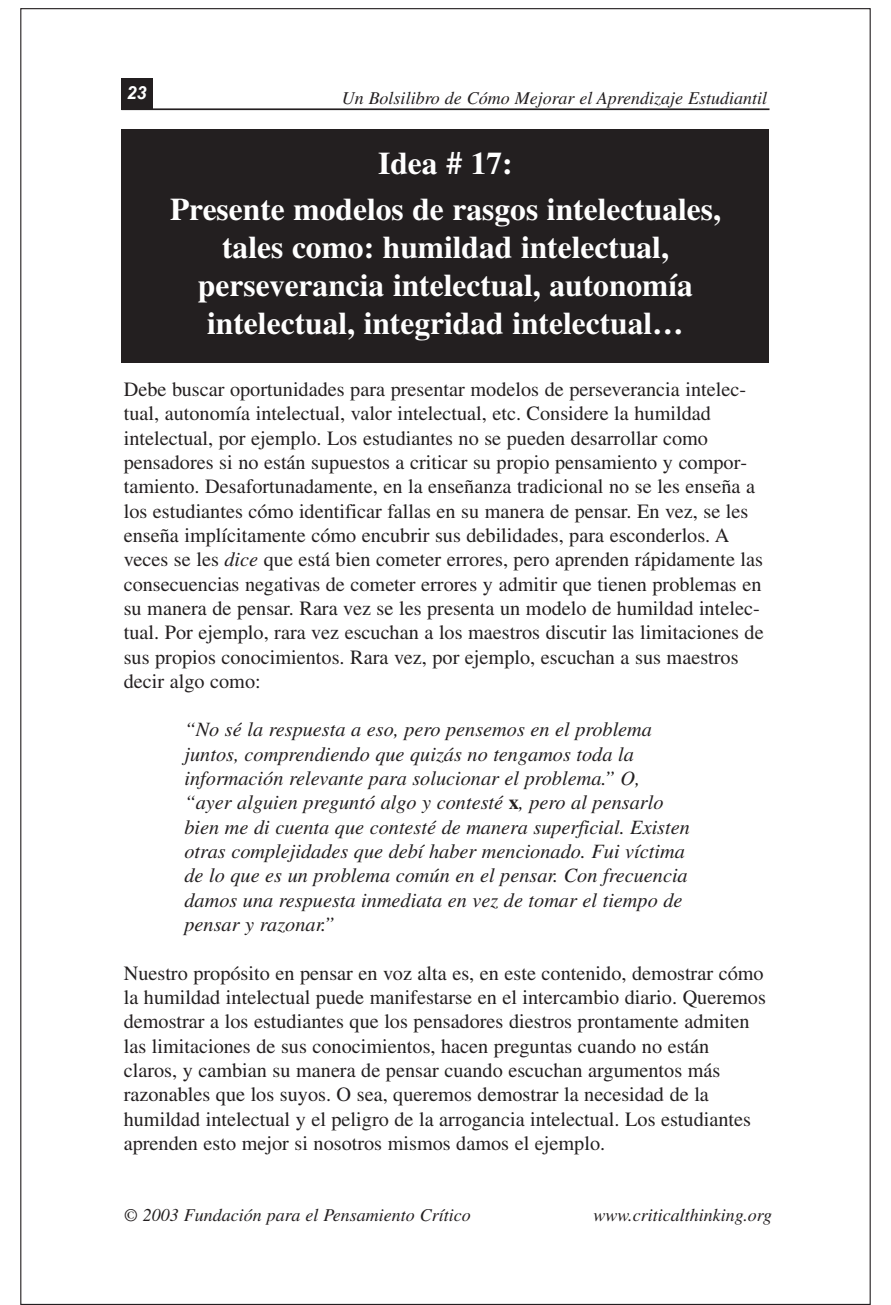
<style>
.page{position:relative;width:891px;height:1305px;background:#fff}
.page>*{position:absolute;margin:0;border:0;box-sizing:border-box;transform-origin:0 0}
.t1{font:700 31.5px/37.8px "Times";color:#fff;text-align:center}
.t2{font:20.25px/24.3px "Times";color:#231f20}
.t3{font:italic 20.25px/24.3px "Times";color:#231f20}
.t4{font:italic 18px "Times";color:#231f20}
.t5{font:italic 700 18px "Arial";color:#fff}
.s1{font-style:italic}
.s2{font-weight:700;font-style:normal}
</style>
<div class="page">
<div style="left:122px;top:78px;width:31px;height:31px;background:#231f20"></div>
<hr style="left:122px;top:108px;width:648px;height:2px;background:#231f20">
<div style="left:122px;top:130px;width:648px;height:232px;background:#231f20"></div>
<p class="t5" style="left:127px;top:82px;width:22px">23</p>
<p class="t4" style="left:342px;top:91px;width:427px">Un Bolsilibro de Cómo Mejorar el Aprendizaje Estudiantil</p>
<h1 class="t1" style="left:170px;top:143px;width:553px;line-height:45.9px">Idea # 17:<br>Presente modelos de rasgos intelectuales,</h1>
<h1 class="t1" style="left:198px;top:231px;width:497px">tales como: humildad intelectual, perseverancia intelectual, autonomía intelectual, integridad intelectual…</h1>
<p class="t2" style="left:124px;top:379px;width:642px">Debe buscar oportunidades para presentar modelos de perseverancia intelec&shy;tual, autonomía intelectual, valor intelectual, etc. Considere la humildad intelectual, por ejemplo. Los estudiantes no se pueden desarrollar como pensadores si no están supuestos a criticar su propio pensamiento y compor&shy;tamiento. Desafortunadamente, en la enseñanza tradicional no se les enseña a los estudiantes cómo identificar fallas en su manera de pensar. En vez, se les enseña implícitamente cómo encubrir sus debilidades, para esconderlos. A veces se les <span class="s1">dice</span> que está bien cometer errores, pero aprenden rápidamente las consecuencias negativas de cometer errores y admitir que tienen problemas en su manera de pensar. Rara vez se les presenta un modelo de humildad intelec&shy;tual. Por ejemplo, rara vez escuchan a los maestros discutir las limitaciones de sus propios conocimientos. Rara vez, por ejemplo, escuchan a sus maestros decir algo como:</p>
<p class="t3" style="left:185px;top:719px;width:507px">“No sé la respuesta a eso, pero pensemos en el problema juntos, comprendiendo que quizás no tengamos toda la información relevante para solucionar el problema.” O, “ayer alguien preguntó algo y contesté <span class="s2">x</span>, pero al pensarlo bien me di cuenta que contesté de manera superficial. Existen otras complejidades que debí haber mencionado. Fui víctima de lo que es un problema común en el pensar. Con frecuencia damos una respuesta inmediata en vez de tomar el tiempo de pensar y razonar.”</p>
<p class="t2" style="left:124px;top:962px;width:644px">Nuestro propósito en pensar en voz alta es, en este contenido, demostrar cómo la humildad intelectual puede manifestarse en el intercambio diario. Queremos demostrar a los estudiantes que los pensadores diestros prontamente admiten las limitaciones de sus conocimientos, hacen preguntas cuando no están claros, y cambian su manera de pensar cuando escuchan argumentos más razonables que los suyos. O sea, queremos demostrar la necesidad de la humildad intelectual y el peligro de la arrogancia intelectual. Los estudiantes aprenden esto mejor si nosotros mismos damos el ejemplo.</p>
<p class="t4" style="left:124px;top:1208px;width:348px">© 2003 Fundación para el Pensamiento Crítico</p>
<p class="t4" style="left:594px;top:1208px;width:180px">www.criticalthinking.org</p>
</div>
